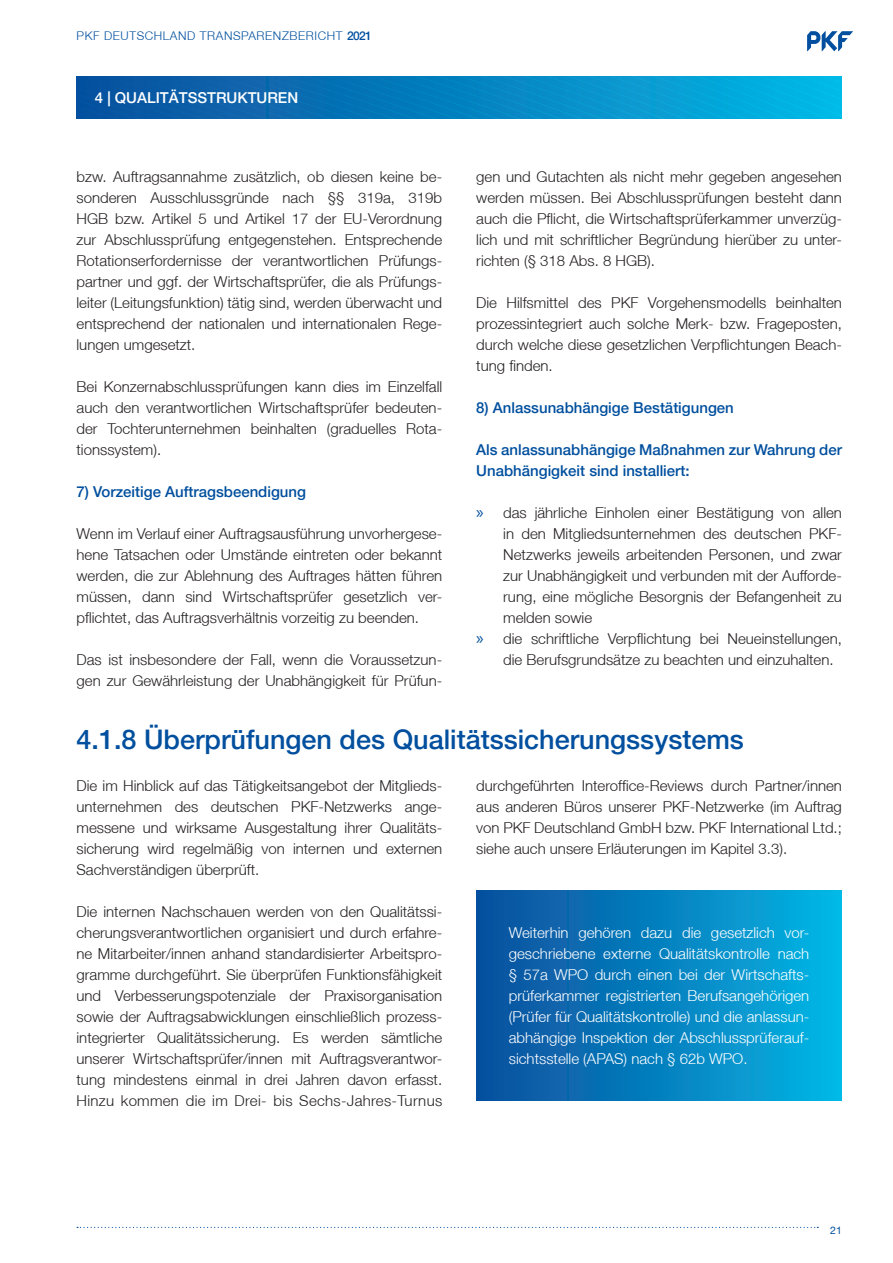
<style>
.page{position:relative;width:893px;height:1263px;background:#fff}
.page>*{position:absolute;margin:0;border:0;box-sizing:border-box;transform-origin:0 0}
.t1{font:500 27px "Helvetica Neue LT";color:#014f9e}
.t2{font:300 15px/21px "Helvetica Neue LT";color:#231f20;text-align:justify}
.t3{font:300 15px/21px "Helvetica Neue LT";color:#fff;text-align:justify}
.t4{font:500 15px/21px "Helvetica Neue LT";color:#014f9e}
.t5{font:500 15px "Helvetica Neue LT";color:#fff}
.t6{font:300 12px "Helvetica Neue LT";letter-spacing:.05em;color:#014f9e}
.t7{font:10.5px "Helvetica Neue LT";color:#014f9e}
.s1{font-weight:500}
.s2{font-family:"Myriad Pro";font-weight:400;font-size:18px;color:#014f9e}
</style>
<div class="page">
<svg style="left:77px;top:1227px;width:741px;height:1px"></svg>
<svg style="left:807px;top:31px;width:46px;height:20px"></svg>
<svg style="left:77px;top:77px;width:765px;height:42px;background:#0682c0"></svg>
<div style="left:476px;top:891px;width:366px;height:210px;background:linear-gradient(to right,#0a4c9b,#03b6e5)"></div>
<p class="t6" style="left:77px;top:28px;width:297px">PKF DEUTSCHLAND TRANSPARENZBERICHT <span class="s1">2021</span></p>
<p class="t5" style="left:95px;top:89px;width:205px">4 | QUALITÄTSSTRUKTUREN</p>
<p class="t2" style="left:77px;top:165px;width:367px">bzw. Auftragsannahme zusätzlich, ob diesen keine be&shy;sonderen Ausschlussgründe nach §§ 319a, 319b HGB bzw. Artikel 5 und Artikel 17 der EU-Verordnung zur Abschlussprüfung entgegenstehen. Entsprechende Rotationserfordernisse der verantwortlichen Prüfungs&shy;partner und ggf. der Wirtschaftsprüfer, die als Prüfungs&shy;leiter (Leitungsfunktion) tätig sind, werden überwacht und entsprechend der nationalen und internationalen Rege&shy;lungen umgesetzt.</p>
<p class="t2" style="left:77px;top:375px;width:367px">Bei Konzernabschlussprüfungen kann dies im Einzelfall auch den verantwortlichen Wirtschaftsprüfer bedeuten&shy;der Tochterunternehmen beinhalten (graduelles Rota&shy;tionssystem).</p>
<p class="t4" style="left:77px;top:481px;width:231px">7) Vorzeitige Auftragsbeendigung</p>
<p class="t2" style="left:77px;top:522px;width:367px">Wenn im Verlauf einer Auftragsausführung unvorhergese&shy;hene Tatsachen oder Umstände eintreten oder bekannt werden, die zur Ablehnung des Auftrages hätten führen müssen, dann sind Wirtschaftsprüfer gesetzlich ver&shy;pflichtet, das Auftragsverhältnis vorzeitig zu beenden.</p>
<p class="t2" style="left:77px;top:648px;width:367px">Das ist insbesondere der Fall, wenn die Voraussetzun&shy;gen zur Gewährleistung der Unabhängigkeit für Prüfun-</p>
<p class="t2" style="left:476px;top:165px;width:367px">gen und Gutachten als nicht mehr gegeben angesehen werden müssen. Bei Abschlussprüfungen besteht dann auch die Pflicht, die Wirtschaftsprüferkammer unverzüg&shy;lich und mit schriftlicher Begründung hierüber zu unter&shy;richten (§ 318 Abs. 8 HGB).</p>
<p class="t2" style="left:476px;top:291px;width:367px">Die Hilfsmittel des PKF Vorgehensmodells beinhalten prozessintegriert auch solche Merk- bzw. Frageposten, durch welche diese gesetzlichen Verpflichtungen Beach&shy;tung finden.</p>
<p class="t4" style="left:476px;top:397px;width:259px">8) Anlassunabhängige Bestätigungen</p>
<p class="t4" style="left:476px;top:439px;width:367px">Als anlassunabhängige Maßnahmen zur Wahrung der<br>Unabhängigkeit sind installiert:</p>
<p class="t2" style="left:476px;top:501px;width:367px"><span class="s2">»</span> das jährliche Einholen einer Bestätigung von allen</p>
<p class="t2" style="left:503px;top:522px;width:340px">in den Mitgliedsunternehmen des deutschen PKF-</p>
<p class="t2" style="left:503px;top:543px;width:340px">Netzwerks jeweils arbeitenden Personen, und zwar</p>
<p class="t2" style="left:503px;top:564px;width:340px">zur Unabhängigkeit und verbunden mit der Aufforde-</p>
<p class="t2" style="left:503px;top:585px;width:340px">rung, eine mögliche Besorgnis der Befangenheit zu</p>
<p class="t2" style="left:503px;top:606px;width:90px">melden sowie</p>
<p class="t2" style="left:476px;top:627px;width:367px"><span class="s2">»</span> die schriftliche Verpflichtung bei Neueinstellungen,</p>
<p class="t2" style="left:503px;top:648px;width:332px">die Berufsgrundsätze zu beachten und einzuhalten.</p>
<h1 class="t1" style="left:77px;top:723px;width:669px">4.1.8 Überprüfungen des Qualitätssicherungssystems</h1>
<p class="t2" style="left:77px;top:774px;width:367px">Die im Hinblick auf das Tätigkeitsangebot der Mitglieds&shy;unternehmen des deutschen PKF-Netzwerks ange&shy;messene und wirksame Ausgestaltung ihrer Qualitäts&shy;sicherung wird regelmäßig von internen und externen Sachverständigen überprüft.</p>
<p class="t2" style="left:77px;top:900px;width:367px">Die internen Nachschauen werden von den Qualitätssi&shy;cherungsverantwortlichen organisiert und durch erfahre&shy;ne Mitarbeiter/innen anhand standardisierter Arbeitspro&shy;gramme durchgeführt. Sie überprüfen Funktionsfähigkeit und Verbesserungspotenziale der Praxisorganisation sowie der Auftragsabwicklungen einschließlich prozess&shy;integrierter Qualitätssicherung. Es werden sämtliche unserer Wirtschaftsprüfer/innen mit Auftragsverantwor&shy;tung mindestens einmal in drei Jahren davon erfasst.<br>Hinzu kommen die im Drei- bis Sechs-Jahres-Turnus</p>
<p class="t2" style="left:476px;top:774px;width:367px">durchgeführten Interoffice-Reviews durch Partner/innen aus anderen Büros unserer PKF-Netzwerke (im Auftrag von PKF Deutschland GmbH bzw. PKF International Ltd.; siehe auch unsere Erläuterungen im Kapitel 3.3).</p>
<p class="t3" style="left:509px;top:922px;width:302px">Weiterhin gehören dazu die gesetzlich vor&shy;geschriebene externe Qualitätskontrolle nach § 57a WPO durch einen bei der Wirtschafts&shy;prüferkammer registrierten Berufsangehörigen (Prüfer für Qualitätskontrolle) und die anlassun&shy;abhängige Inspektion der Abschlussprüferauf&shy;sichtsstelle (APAS) nach § 62b WPO.</p>
<p class="t7" style="left:830px;top:1224px;width:13px">21</p>
</div>
